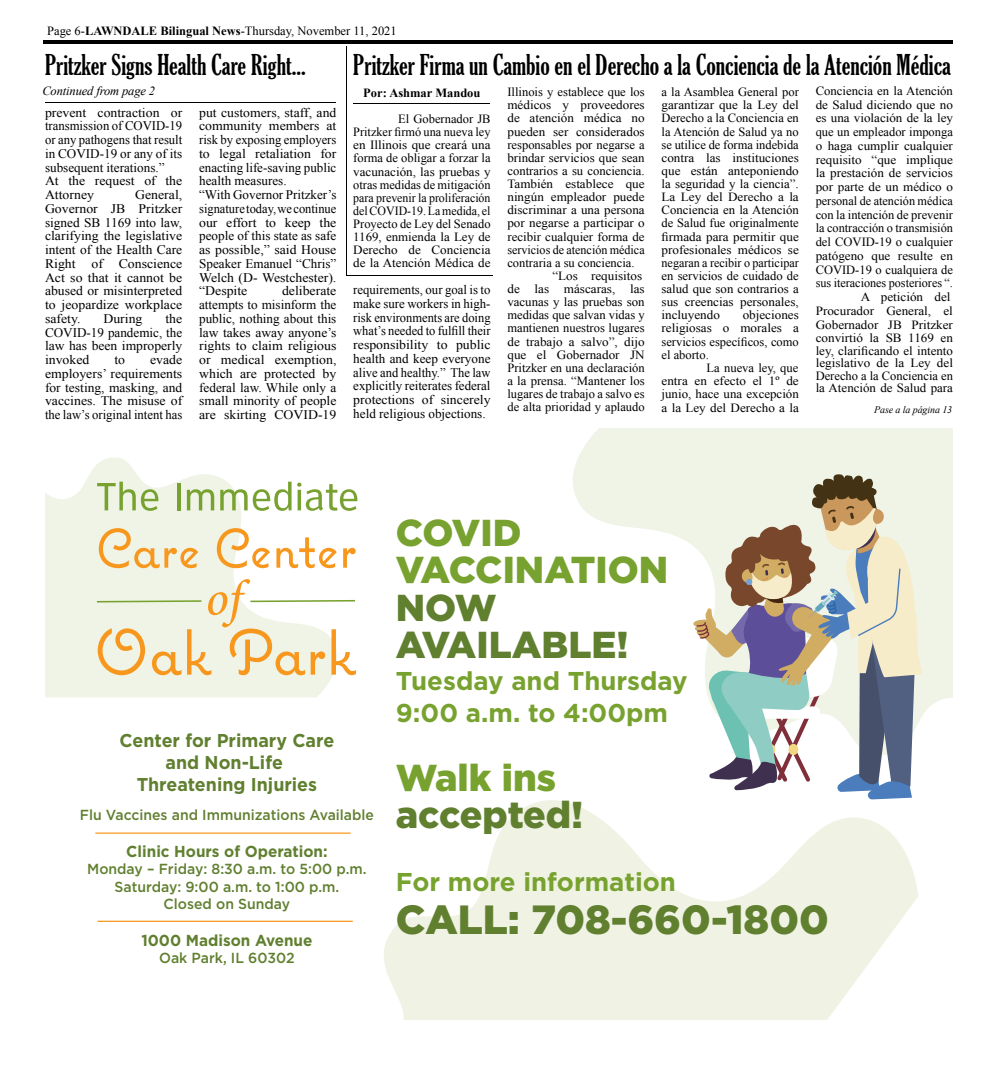
<style>
.page{position:relative;width:998px;height:1065px;background:#fff}
.page>*{position:absolute;margin:0;border:0;box-sizing:border-box;transform-origin:0 0}
.t1{font:900 40.75px "Gotham";color:#607f2f}
.t2{font:900 37.5px/37.5px "Gotham";color:#78a22f}
.t3{font:900 37.5px/37.5px "Gotham";color:#607f2f}
.t4{font:extra-condensed 27.5px "Gloucester";color:#000}
.t5{font:700 25.75px/31.6px "Gotham";color:#78a22f}
.t6{font:700 18.5px/22.2px "Gotham";color:#607f2f;text-align:center;scale:.96 1}
.t7{font:700 15.88px "Gotham";color:#607f2f;scale:.96 1}
.t8{font:500 14.62px/17.5px "Gotham";color:#607f2f;text-align:center;scale:.96 1}
.t9{font:13.12px/13.8px "Times New Roman";color:#000;text-align:justify;scale:1.05 1}
.t10{font:13.12px/13.8px "Times New Roman";color:#000;scale:1.04 1}
.t11{font:13.12px/13.8px "Times New Roman";color:#000;text-align:justify}
.t12{font:12.5px/13.1px "Times New Roman";color:#000;text-align:justify}
.t13{font:12.5px/13.1px "Times New Roman";color:#000;text-align:justify;scale:1.05 1}
.t14{font:12.5px "Times New Roman";color:#000;scale:1.04 1}
.t15{font:italic 12.5px "Times New Roman";letter-spacing:-.01em;color:#000}
.t16{font:700 12.5px "Times New Roman";color:#000}
.t17{font:italic 10px "Times New Roman";letter-spacing:-.01em;color:#000}
.t18{font:7.5px "Courier";color:#000}
.s1{font-weight:700}
</style>
<div class="page">
<hr style="left:44px;top:40px;width:908px;height:4px;background:#000">
<svg style="left:45px;top:457px;width:288px;height:240px;fill:#eff4e6"></svg>
<svg style="left:338px;top:800px;width:580px;height:220px;fill:#f0f3e4"></svg>
<svg style="left:95px;top:579px;width:261px;height:96px"></svg>
<svg style="left:99px;top:528px;width:99px;height:40px;background:#f1ddb5"></svg>
<svg style="left:217px;top:528px;width:53px;height:40px"></svg>
<svg style="left:276px;top:537px;width:61px;height:31px"></svg>
<svg style="left:343px;top:548px;width:13px;height:20px"></svg>
<svg style="left:97px;top:482px;width:61px;height:29px;background:#ccdcb1"></svg>
<hr style="left:177px;top:483px;width:3px;height:27px;background:#78a22f">
<svg style="left:187px;top:489px;width:27px;height:21px"></svg>
<svg style="left:220px;top:489px;width:27px;height:21px"></svg>
<svg style="left:253px;top:482px;width:38px;height:29px"></svg>
<svg style="left:297px;top:483px;width:60px;height:28px"></svg>
<svg style="left:573px;top:428px;width:379px;height:288px;fill:#eff4e6"></svg>
<svg style="left:692px;top:473px;width:230px;height:327px"></svg>
<hr style="left:95px;top:833px;width:255px;height:1px;background:#f8971d">
<hr style="left:97px;top:921px;width:256px;height:1px;background:#f8971d">
<hr style="left:346px;top:276px;width:146px;height:1px;background:#000">
<hr style="left:346px;top:46px;width:1px;height:230px;background:#000">
<hr style="left:46px;top:103px;width:290px;height:1px;background:#000">
<hr style="left:354px;top:104px;width:136px;height:1px;background:#000">
<p class="t12" style="left:47px;top:24px;width:351px">Page 6-<span class="s1">LAWNDALE Bilingual News</span>-Thursday, November 11, 2021</p>
<h3 class="t4" style="left:353px;top:49px;width:599px">Pritzker Firma un Cambio en el Derecho a la Conciencia de la Atención Médica</h3>
<p class="t16" style="left:363px;top:84px;width:119px">Por: Ashmar Mandou</p>
<p class="t12" style="left:353px;top:112px;width:139px;text-indent:45px">El Gobernador JB Pritzker firmó una nueva ley en Illinois que creará una forma de obligar a forzar la vacunación, las pruebas y otras medidas de mitigación para prevenir la proliferación del COVID-19. La medida, el Proyecto de Ley del Senado 1169, enmienda la Ley de Derecho de Conciencia de la Atención Médica de</p>
<h3 class="t4" style="left:45px;top:49px;width:262px">Pritzker Signs Health Care Right...</h3>
<p class="t15" style="left:42px;top:82px;width:114px">Continued from page 2</p>
<p class="t12" style="left:815px;top:84px;width:139px;line-height:13.8px;text-align:right">Conciencia en la Atención de Salud diciendo que no es una violación de la ley que un empleador imponga o haga cumplir cualquier requisito “que implique la prestación de servicios por parte de un médico o personal de atención médica con la intención de prevenir la contracción o transmisión del COVID-19 o cualquier patógeno que resulte en<br>COVID-19 o cualquiera de sus iteraciones posteriores “.<br>A petición del<br>Procurador General, el<br>Gobernador JB Pritzker convirtió la SB 1169 en</p>
<p class="t12" style="left:815px;top:344px;width:139px;line-height:12.5px">ley, clarificando el intento legislativo de la Ley del Derecho a la Conciencia en la Atención de Salud para</p>
<p class="t17" style="left:874px;top:403px;width:80px">Pase a la página 13</p>
<p class="t12" style="left:507px;top:85px;width:139px">Illinois y establece que los</p>
<p class="t13" style="left:507px;top:98px;width:132px">médicos y proveedores</p>
<p class="t13" style="left:507px;top:111px;width:132px">de atención médica no</p>
<p class="t13" style="left:507px;top:125px;width:132px">pueden ser considerados</p>
<p class="t12" style="left:507px;top:138px;width:139px">responsables por negarse a</p>
<p class="t12" style="left:507px;top:151px;width:139px">brindar servicios que sean</p>
<p class="t12" style="left:507px;top:164px;width:139px">contrarios a su conciencia.</p>
<p class="t13" style="left:507px;top:177px;width:132px">También establece que</p>
<p class="t13" style="left:507px;top:190px;width:132px">ningún empleador puede</p>
<p class="t14" style="left:507px;top:202px;width:133px">discriminar a una persona</p>
<p class="t13" style="left:507px;top:216px;width:132px">por negarse a participar o</p>
<p class="t12" style="left:507px;top:230px;width:139px">recibir cualquier forma de</p>
<p class="t12" style="left:507px;top:243px;width:139px">servicios de atención médica</p>
<p class="t12" style="left:507px;top:256px;width:129px">contraria a su conciencia.</p>
<p class="t13" style="left:552px;top:269px;width:87px">“Los requisitos</p>
<p class="t13" style="left:507px;top:282px;width:132px">de las máscaras, las</p>
<p class="t12" style="left:507px;top:295px;width:139px">vacunas y las pruebas son</p>
<p class="t12" style="left:507px;top:308px;width:139px">medidas que salvan vidas y</p>
<p class="t12" style="left:507px;top:321px;width:139px">mantienen nuestros lugares</p>
<p class="t13" style="left:507px;top:335px;width:132px">de trabajo a salvo”, dijo</p>
<p class="t13" style="left:507px;top:348px;width:132px">que el Gobernador JN</p>
<p class="t12" style="left:507px;top:361px;width:139px">Pritzker en una declaración</p>
<p class="t12" style="left:507px;top:374px;width:139px">a la prensa. “Mantener los</p>
<p class="t12" style="left:507px;top:387px;width:139px">lugares de trabajo a salvo es</p>
<p class="t12" style="left:507px;top:400px;width:139px">de alta prioridad y aplaudo</p>
<p class="t12" style="left:661px;top:85px;width:139px">a la Asamblea General por garantizar que la Ley del Derecho a la Conciencia en la Atención de Salud ya no se utilice de forma indebida contra las instituciones que están anteponiendo la seguridad y la ciencia”.<br>La Ley del Derecho a la Conciencia en la Atención de Salud fue originalmente firmada para permitir que profesionales médicos se negaran a recibir o participar en servicios de cuidado de salud que son contrarios a sus creencias personales, incluyendo</p>
<p class="t9" style="left:45px;top:105px;width:132px;text-align:left">prevent contraction or transmission of COVID-19 or any pathogens that result in COVID-19 or any of its subsequent iterations.”<br>At the request of the<br>Attorney</p>
<p class="t10" style="left:199px;top:105px;width:133px">put customers, staff, and community members at risk by exposing employers to legal retaliation for enacting life-saving public health measures.<br>“With Governor Pritzker’s signature today, we continue our effort to keep the people of this state as safe as possible,” said House<br>Speaker Emanuel “Chris”<br>Welch (D- Westchester). “Despite</p>
<p class="t9" style="left:45px;top:188px;width:132px;text-indent:90px">General, Governor JB Pritzker signed SB 1169 into law, clarifying the legislative intent of the Health Care Right of Conscience Act so that it cannot be abused or misinterpreted to jeopardize workplace safety.</p>
<p class="t9" style="left:199px;top:284px;width:132px;text-indent:83px">deliberate attempts to misinform the public, nothing about this law takes away anyone’s rights to claim religious or medical exemption, which are protected by federal law. While only a small minority of people are skirting COVID-19</p>
<p class="t11" style="left:353px;top:283px;width:139px">requirements, our goal is to make sure workers in high&shy;risk environments are doing what’s needed to fulfill their responsibility to public health and keep everyone alive and healthy.” The law explicitly reiterates federal protections of sincerely held religious objections.</p>
<p class="t13" style="left:661px;top:308px;width:132px;text-indent:81px">objeciones religiosas o morales a servicios específicos, como el aborto.</p>
<p class="t12" style="left:661px;top:361px;width:139px;text-indent:45px">La nueva ley, que entra en efecto el 1º de junio, hace una excepción a la Ley del Derecho a la</p>
<p class="t9" style="left:45px;top:311px;width:132px;text-indent:120px">the COVID-19 pandemic, the law has been improperly invoked</p>
<p class="t9" style="left:103px;top:311px;width:39px">During</p>
<p class="t9" style="left:45px;top:353px;width:132px;text-indent:105px">evade employers’ requirements for testing, masking, and vaccines. The misuse of the law’s original intent has</p>
<p class="t9" style="left:114px;top:353px;width:12px">to</p>
<p class="t18" style="left:95px;top:396px;width:195px">New 10X6.5 Lawndale OP COVID VAX ad Nov.pdf</p>
<p class="t18" style="left:302px;top:396px;width:6px">1</p>
<p class="t18" style="left:320px;top:396px;width:33px">11/8/21</p>
<p class="t18" style="left:365px;top:396px;width:37px">12:50 PM</p>
<h3 class="t6" style="left:120px;top:729px;width:225px">Center for Primary Care and Non-Life<br>Threatening Injuries</h3>
<p class="t8" style="left:80px;top:806px;width:308px">Flu Vaccines and Immunizations Available</p>
<p class="t7" style="left:126px;top:841px;width:211px">Clinic Hours of Operation:</p>
<p class="t8" style="left:87px;top:860px;width:292px">Monday – Friday: 8:30 a.m. to 5:00 p.m.<br>Saturday: 9:00 a.m. to 1:00 p.m.<br>Closed on Sunday</p>
<p class="t7" style="left:141px;top:930px;width:180px">1000 Madison Avenue</p>
<p class="t8" style="left:159px;top:949px;width:143px">Oak Park, IL 60302</p>
<h2 class="t2" style="left:396px;top:513px;width:274px">COVID<br>VACCINATION</h2>
<h2 class="t3" style="left:396px;top:588px;width:234px">NOW<br>AVAILABLE!</h2>
<h3 class="t5" style="left:396px;top:665px;width:293px">Tuesday and Thursday<br>9:00 a.m. to 4:00pm</h3>
<h2 class="t2" style="left:396px;top:758px;width:162px">Walk ins</h2>
<h2 class="t3" style="left:396px;top:795px;width:189px">accepted!</h2>
<h3 class="t5" style="left:396px;top:866px;width:282px">For more information</h3>
<h1 class="t1" style="left:396px;top:896px;width:434px">CALL: 708-660-1800</h1>
</div>
